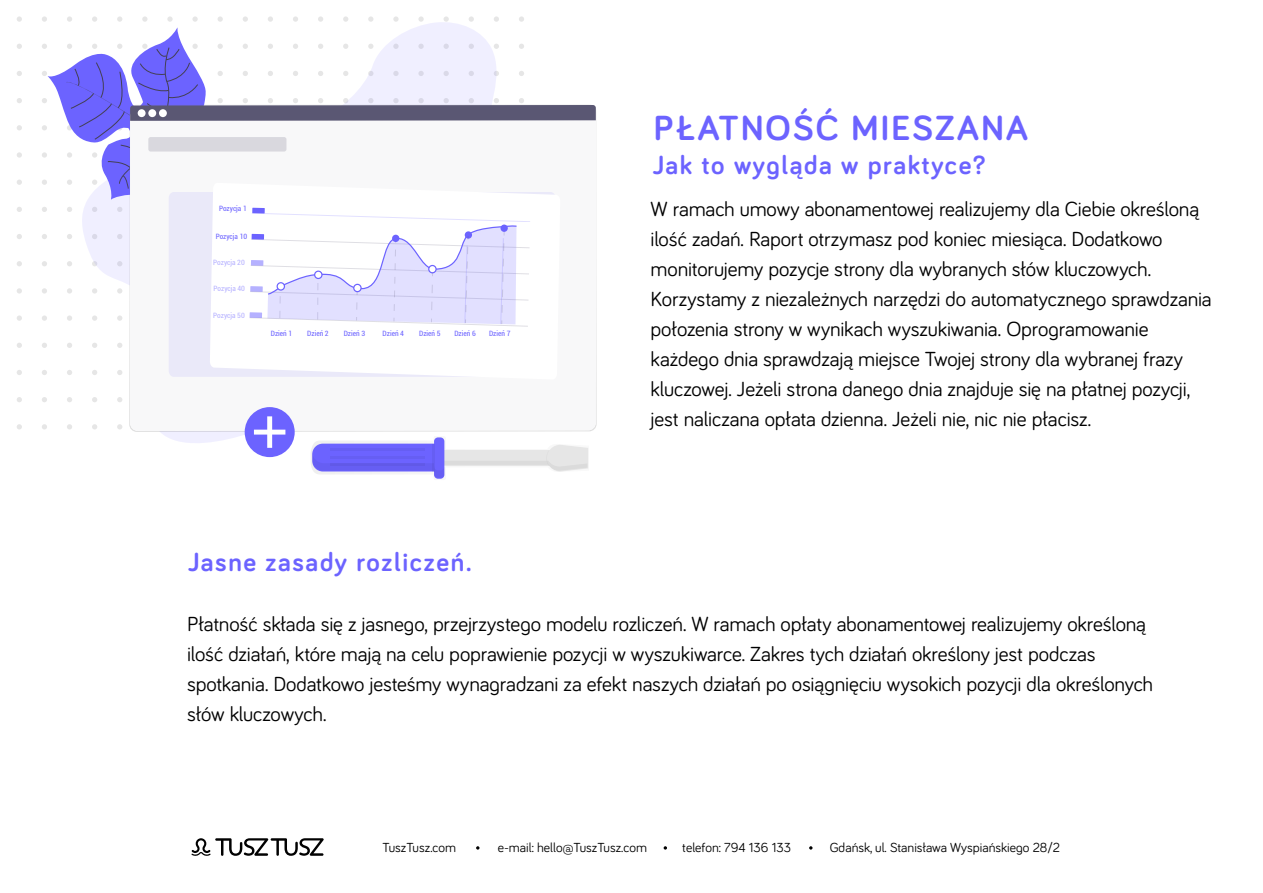
<style>
.page{position:relative;width:1263px;height:893px;background:#fff}
.page>*{position:absolute;margin:0;border:0;box-sizing:border-box;transform-origin:0 0}
.t1{font:700 36px "Bariol";letter-spacing:.06em;color:#6c63ff}
.t2{font:700 27px "Bariol";letter-spacing:.06em;color:#6c63ff}
.t3{font:21px/30px "Bariol";letter-spacing:-.01em;color:#000}
.t4{font:13.5px "Bariol";color:#010101}
.t5{font:condensed 7.35px "Roboto";color:#6c63ff}
.t6{font:condensed 7.35px "Roboto";color:rgb(108 99 255/.5)}
</style>
<div class="page">
<svg style="left:191px;top:838px;width:133px;height:18px"></svg>
<svg style="left:476px;top:846px;width:3px;height:4px"></svg>
<svg style="left:664px;top:846px;width:3px;height:4px"></svg>
<svg style="left:809px;top:846px;width:3px;height:4px"></svg>
<svg style="left:17px;top:180px;width:5px;height:5px"></svg>
<svg style="left:42px;top:234px;width:5px;height:5px"></svg>
<svg style="left:17px;top:234px;width:5px;height:5px"></svg>
<svg style="left:67px;top:234px;width:5px;height:5px"></svg>
<svg style="left:42px;top:343px;width:5px;height:5px"></svg>
<svg style="left:17px;top:343px;width:5px;height:5px"></svg>
<svg style="left:67px;top:343px;width:5px;height:5px"></svg>
<svg style="left:42px;top:288px;width:5px;height:6px"></svg>
<svg style="left:17px;top:288px;width:5px;height:6px"></svg>
<svg style="left:67px;top:288px;width:5px;height:6px"></svg>
<svg style="left:42px;top:370px;width:5px;height:5px"></svg>
<svg style="left:17px;top:370px;width:5px;height:5px"></svg>
<svg style="left:67px;top:370px;width:5px;height:5px"></svg>
<svg style="left:42px;top:397px;width:5px;height:5px"></svg>
<svg style="left:17px;top:397px;width:5px;height:5px"></svg>
<svg style="left:67px;top:397px;width:5px;height:5px"></svg>
<svg style="left:42px;top:424px;width:5px;height:5px"></svg>
<svg style="left:17px;top:424px;width:5px;height:5px"></svg>
<svg style="left:67px;top:424px;width:5px;height:5px"></svg>
<svg style="left:17px;top:71px;width:5px;height:5px"></svg>
<svg style="left:17px;top:16px;width:5px;height:6px"></svg>
<svg style="left:17px;top:125px;width:5px;height:5px"></svg>
<svg style="left:17px;top:44px;width:5px;height:5px"></svg>
<svg style="left:42px;top:315px;width:5px;height:6px"></svg>
<svg style="left:17px;top:315px;width:5px;height:6px"></svg>
<svg style="left:67px;top:315px;width:5px;height:6px"></svg>
<svg style="left:42px;top:207px;width:5px;height:5px"></svg>
<svg style="left:17px;top:207px;width:5px;height:5px"></svg>
<svg style="left:67px;top:207px;width:5px;height:5px"></svg>
<svg style="left:17px;top:98px;width:5px;height:5px"></svg>
<svg style="left:42px;top:261px;width:5px;height:5px"></svg>
<svg style="left:17px;top:261px;width:5px;height:5px"></svg>
<svg style="left:67px;top:261px;width:5px;height:5px"></svg>
<svg style="left:17px;top:152px;width:5px;height:6px"></svg>
<svg style="left:82px;top:200px;width:165px;height:243px"></svg>
<svg style="left:130px;top:200px;width:466px;height:231px"></svg>
<svg style="left:42px;top:16px;width:554px;height:184px"></svg>
<div style="left:138px;top:109px;width:8px;height:8px;background:#fff;border-radius:50%"></div>
<div style="left:148px;top:109px;width:8px;height:8px;background:#fff;border-radius:50%"></div>
<div style="left:159px;top:109px;width:8px;height:8px;background:#fff;border-radius:50%"></div>
<div style="left:169px;top:192px;width:41px;height:185px;background:#eae9f9"></div>
<svg style="left:210px;top:183px;width:350px;height:197px"></svg>
<div style="left:148px;top:137px;width:138px;height:15px;background:#d9d8de;border-radius:2px"></div>
<svg style="left:243px;top:207px;width:287px;height:120px"></svg>
<svg style="left:418px;top:261px;width:19px;height:15px"></svg>
<svg style="left:431px;top:284px;width:2px;height:38px"></svg>
<svg style="left:465px;top:234px;width:9px;height:89px"></svg>
<svg style="left:494px;top:232px;width:11px;height:92px"></svg>
<svg style="left:311px;top:437px;width:277px;height:42px"></svg>
<div style="left:245px;top:407px;width:50px;height:50px;background:#6c63ff;border-radius:50%"></div>
<svg style="left:254px;top:416px;width:31px;height:32px"></svg>
<h1 class="t1" style="left:654px;top:103px;width:376px">PŁATNOŚĆ MIESZANA</h1>
<p class="t5" style="left:219px;top:204px;width:29px">Pozycja 1</p>
<p class="t5" style="left:216px;top:231px;width:33px">Pozycja 10</p>
<p class="t6" style="left:213px;top:257px;width:33px">Pozycja 20</p>
<p class="t6" style="left:214px;top:283px;width:33px">Pozycja 40</p>
<p class="t6" style="left:213px;top:310px;width:33px">Pozycja 50</p>
<p class="t5" style="left:271px;top:328px;width:23px">Dzień 1</p>
<p class="t5" style="left:307px;top:328px;width:23px">Dzień 2</p>
<p class="t5" style="left:344px;top:328px;width:23px">Dzień 3</p>
<p class="t5" style="left:383px;top:328px;width:23px">Dzień 4</p>
<p class="t5" style="left:419px;top:328px;width:23px">Dzień 5</p>
<p class="t5" style="left:454px;top:328px;width:23px">Dzień 6</p>
<p class="t5" style="left:489px;top:328px;width:23px">Dzień 7</p>
<p class="t2" style="left:188px;top:543px;width:285px">Jasne zasady rozliczeń.</p>
<p class="t2" style="left:653px;top:147px;width:334px">Jak to wygląda w praktyce?</p>
<p class="t3" style="left:651px;top:193px;width:562px">W ramach umowy abonamentowej realizujemy dla Ciebie określoną ilość zadań. Raport otrzymasz pod koniec miesiąca. Dodatkowo monitorujemy pozycje strony dla wybranych słów kluczowych.<br>Korzystamy z niezależnych narzędzi do automatycznego sprawdzania połozenia strony w wynikach wyszukiwania. Oprogramowanie każdego dnia sprawdzają miejsce Twojej strony dla wybranej frazy kluczowej. Jeżeli strona danego dnia znajduje się na płatnej pozycji, jest naliczana opłata dzienna. Jeżeli nie, nic nie płacisz.</p>
<p class="t3" style="left:187px;top:608px;width:967px">Płatność składa się z jasnego, przejrzystego modelu rozliczeń. W ramach opłaty abonamentowej realizujemy określoną ilość działań, które mają na celu poprawienie pozycji w wyszukiwarce. Zakres tych działań określony jest podczas spotkania. Dodatkowo jesteśmy wynagradzani za efekt naszych działań po osiągnięciu wysokich pozycji dla określonych słów kluczowych.</p>
<p class="t4" style="left:383px;top:838px;width:75px">TuszTusz.com</p>
<p class="t4" style="left:498px;top:838px;width:151px">e-mail: hello@TuszTusz.com</p>
<p class="t4" style="left:682px;top:838px;width:110px">telefon: 794 136 133</p>
<p class="t4" style="left:830px;top:838px;width:232px">Gdańsk, ul. Stanisława Wyspiańskiego 28/2</p>
</div>
